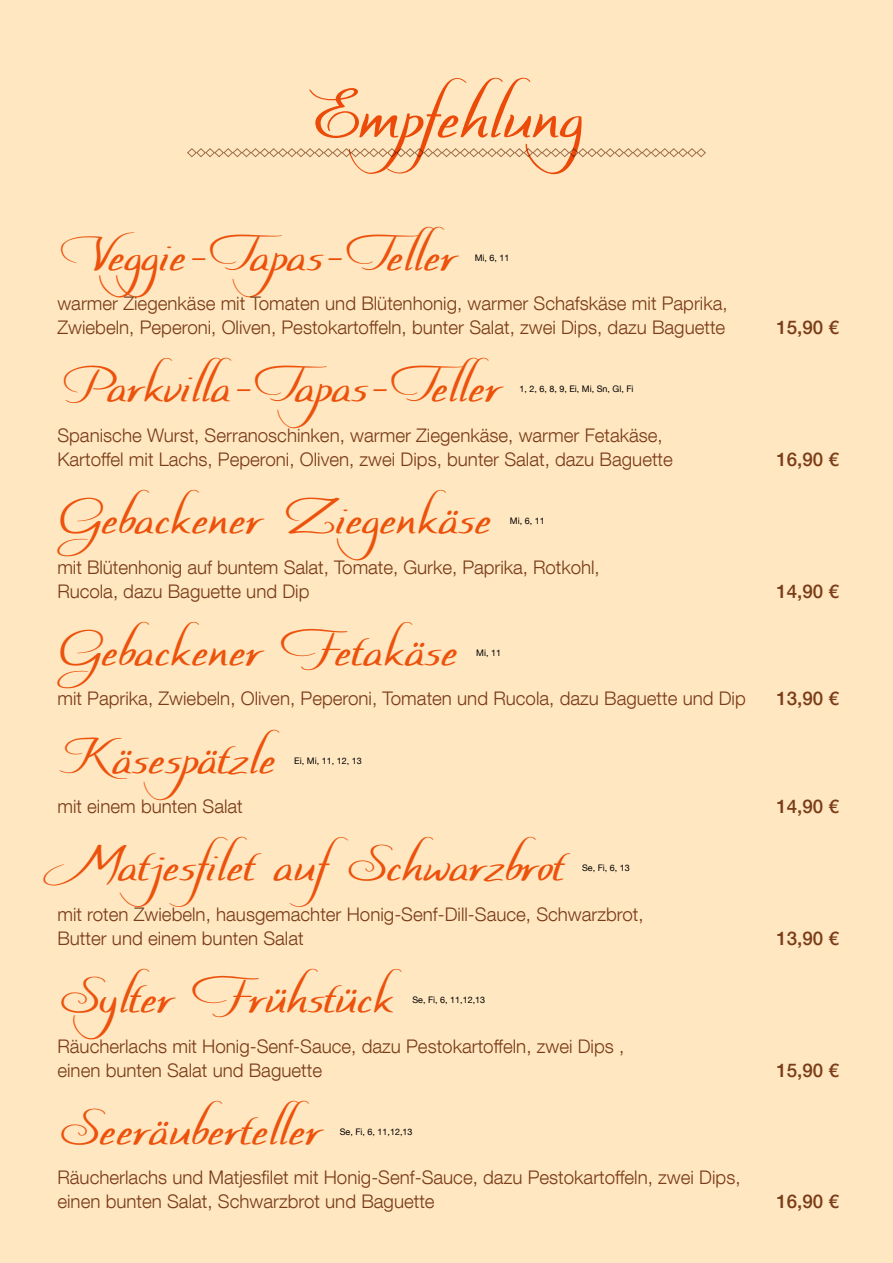
<style>
.page{position:relative;width:893px;height:1263px;background:#ffe7c1}
.page>*{position:absolute;margin:0;border:0;box-sizing:border-box;transform-origin:0 0}
.t1{font:67.5px "Certificate";color:#ec520b}
.t2{font:49.5px "Certificate";color:#ec520b}
.t3{font:300 18.75px/24px "Helvetica Neue LT Com";color:#793c17}
.t4{font:500 18.75px "Helvetica Neue LT Com";color:#793c17}
.t5{font:9px "Helvetica Neue LT Com";color:#000}
</style>
<div class="page">
<svg style="left:187px;top:148px;width:519px;height:10px"></svg>
<h1 class="t1" style="left:310px;top:74px;width:309px">Empfehlung</h1>
<h2 class="t2" style="left:57px;top:224px;width:400px">Veggie-Tapas-Teller</h2>
<p class="t5" style="left:475px;top:252px;width:36px">Mi, 6, 11</p>
<p class="t3" style="left:57px;top:291px;width:672px">warmer Ziegenkäse mit Tomaten und Blütenhonig, warmer Schafskäse mit Paprika,<br>Zwiebeln, Peperoni, Oliven, Pestokartoffeln, bunter Salat, zwei Dips, dazu Baguette</p>
<h2 class="t2" style="left:57px;top:355px;width:445px">Parkvilla-Tapas-Teller</h2>
<p class="t5" style="left:519px;top:384px;width:116px">1, 2, 6, 8, 9, Ei, Mi, Sn, Gl, Fi</p>
<p class="t3" style="left:57px;top:423px;width:617px">Spanische Wurst, Serranoschinken, warmer Ziegenkäse, warmer Fetakäse,<br>Kartoffel mit Lachs, Peperoni, Oliven, zwei Dips, bunter Salat, dazu Baguette</p>
<h2 class="t2" style="left:57px;top:487px;width:435px">Gebackener Ziegenkäse</h2>
<p class="t5" style="left:510px;top:515px;width:36px">Mi, 6, 11</p>
<p class="t3" style="left:57px;top:555px;width:544px">mit Blütenhonig auf buntem Salat, Tomate, Gurke, Paprika, Rotkohl,<br>Rucola, dazu Baguette und Dip</p>
<p class="t4" style="left:776px;top:316px;width:64px">15,90 €</p>
<p class="t4" style="left:776px;top:448px;width:64px">16,90 €</p>
<p class="t4" style="left:776px;top:580px;width:64px">14,90 €</p>
<h2 class="t2" style="left:57px;top:619px;width:401px">Gebackener Fetakäse</h2>
<p class="t5" style="left:476px;top:647px;width:26px">Mi, 11</p>
<p class="t3" style="left:57px;top:686px;width:690px">mit Paprika, Zwiebeln, Oliven, Peperoni, Tomaten und Rucola, dazu Baguette und Dip</p>
<p class="t4" style="left:776px;top:687px;width:64px">13,90 €</p>
<h2 class="t2" style="left:57px;top:726px;width:220px">Käsespätzle</h2>
<p class="t5" style="left:294px;top:755px;width:69px">Ei, Mi, 11, 12, 13</p>
<p class="t3" style="left:57px;top:794px;width:187px">mit einem bunten Salat</p>
<p class="t4" style="left:776px;top:795px;width:64px">14,90 €</p>
<h2 class="t2" style="left:57px;top:834px;width:507px">Matjesfilet aufSchwarzbrot</h2>
<p class="t5" style="left:582px;top:862px;width:49px">Se, Fi, 6, 13</p>
<p class="t3" style="left:57px;top:902px;width:588px">mit roten Zwiebeln, hausgemachter Honig-Senf-Dill-Sauce, Schwarzbrot,<br>Butter und einem bunten Salat</p>
<p class="t4" style="left:776px;top:927px;width:64px">13,90 €</p>
<h2 class="t2" style="left:57px;top:966px;width:338px">Sylter Frühstück</h2>
<p class="t5" style="left:412px;top:994px;width:74px">Se, Fi, 6, 11,12,13</p>
<p class="t3" style="left:57px;top:1033px;width:568px">Räucherlachs mit Honig-Senf-Sauce, dazu Pestokartoffeln, zwei Dips , einen bunten Salat und Baguette</p>
<h2 class="t2" style="left:57px;top:1098px;width:265px">Seeräuberteller</h2>
<p class="t5" style="left:340px;top:1126px;width:74px">Se, Fi, 6, 11,12,13</p>
<p class="t3" style="left:57px;top:1165px;width:685px">Räucherlachs und Matjesfilet mit Honig-Senf-Sauce, dazu Pestokartoffeln, zwei Dips, einen bunten Salat, Schwarzbrot und Baguette</p>
<p class="t4" style="left:776px;top:1058px;width:64px">15,90 €</p>
<p class="t4" style="left:776px;top:1190px;width:64px">16,90 €</p>
</div>
